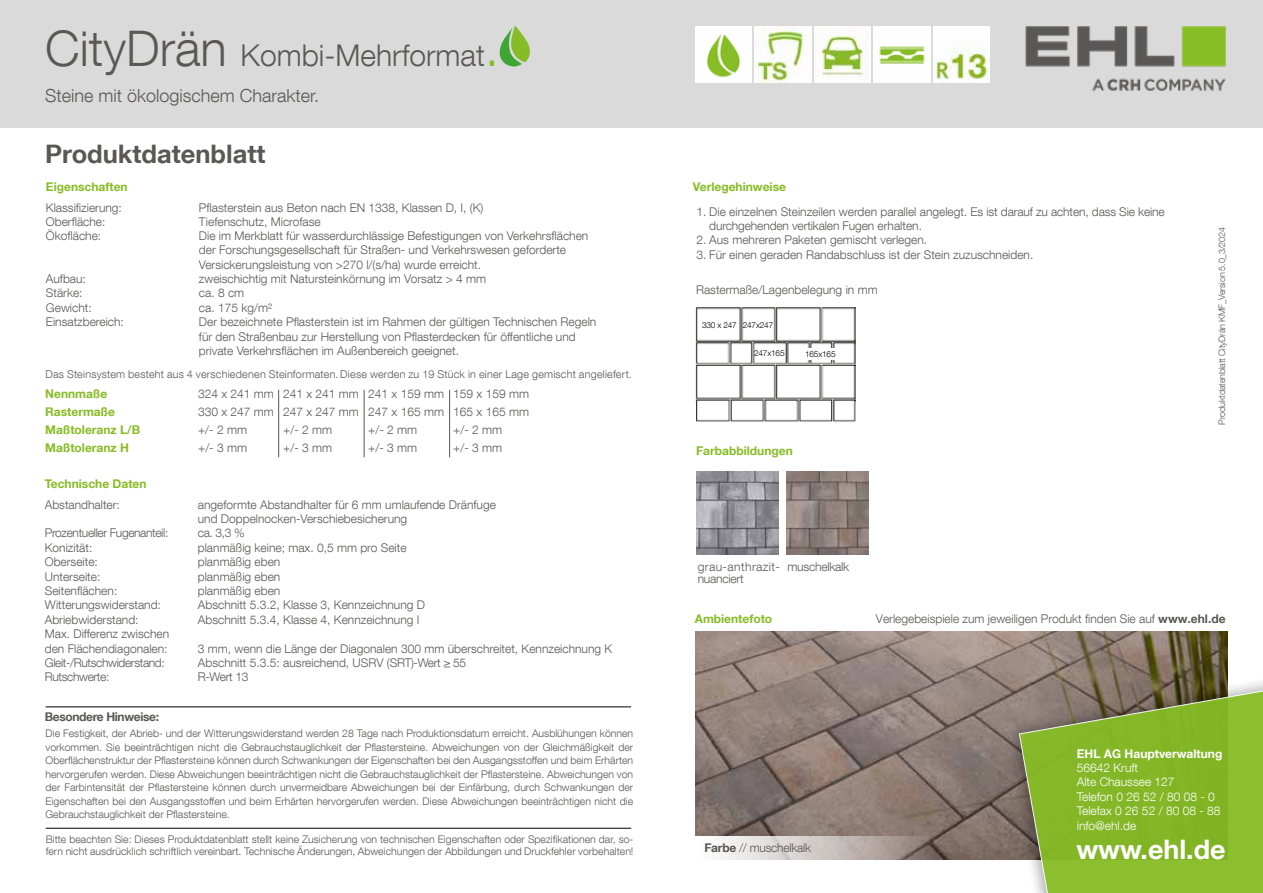
<style>
.page{position:relative;width:1263px;height:893px;background:#fff}
.page>*{position:absolute;margin:0;border:0;box-sizing:border-box;transform-origin:0 0}
.t1{font:300 30px "Helvetica Neue LT Com";color:#595857}
.t2{font:700 26.85px "Helvetica Neue LT Com";color:#fff}
.t3{font:700 25.5px "Helvetica Neue LT Com";color:#595857}
.t4{font:300 18px "Helvetica Neue LT Com";color:#595857}
.t5{font:300 12px/14.4px "Helvetica Neue LT Com";color:#595857}
.t6{font:700 12px/18px "Helvetica Neue LT Com";color:#86bc25}
.t7{font:300 12px/14.4px "Helvetica Neue LT Com";color:#fff}
.t8{font:300 12px "Helvetica Neue LT Com";letter-spacing:-.03em;color:#595857}
.t9{font:300 12px "Helvetica Neue LT Com";letter-spacing:-.02em;color:#595857}
.t10{font:300 12px/12px "Helvetica Neue LT Com";letter-spacing:.035em;color:#595857}
.t11{font:700 12px "Helvetica Neue LT Com";color:#fff}
.t12{font:700 12px "Helvetica Neue LT Com";letter-spacing:-.03em;color:#595857}
.t13{font:300 10.8px "Helvetica Neue LT Com";letter-spacing:.02em;color:#595857}
.t14{font:300 10.5px/13.5px "Helvetica Neue LT Com";color:#595857;text-align:justify}
.t15{font:300 9px "Helvetica Neue LT Com";letter-spacing:-.02em;color:#595857}
.t16{font:300 8.25px "Helvetica Neue LT Com";letter-spacing:-.02em;color:#000}
.s1{font-size:49.05px}
.s2{font-size:49.05px;color:#86bc25}
.s3{font-weight:700}
</style>
<div class="page">
<img style="left:695px;top:307px;width:161px;height:115px">
<div style="left:0;top:0;width:1263px;height:128px;background:#dadada"></div>
<svg style="left:499px;top:27px;width:31px;height:40px"></svg>
<hr style="left:46px;top:706px;width:585px;height:1px;background:#000">
<img style="left:1026px;top:26px;width:199px;height:65px">
<img style="left:696px;top:472px;width:82px;height:82px">
<img style="left:695px;top:631px;width:532px;height:228px">
<div style="left:1003px;top:671px;width:260px;height:222px;background:#000;opacity:.35"></div>
<svg style="left:1018px;top:684px;width:245px;height:209px;background:#86ad37"></svg>
<svg style="left:695px;top:836px;width:240px;height:24px"></svg>
<hr style="left:278px;top:390px;width:1px;height:67px;background:#595857">
<hr style="left:364px;top:390px;width:1px;height:67px;background:#595857">
<hr style="left:449px;top:390px;width:1px;height:67px;background:#595857">
<img style="left:786px;top:472px;width:83px;height:82px">
<div style="left:802px;top:348px;width:37px;height:11px;background:#fff"></div>
<hr style="left:46px;top:828px;width:585px;height:1px;background:#000">
<img style="left:933px;top:26px;width:57px;height:56px">
<img style="left:755px;top:26px;width:56px;height:56px">
<img style="left:874px;top:26px;width:56px;height:56px">
<img style="left:695px;top:26px;width:56px;height:56px">
<img style="left:814px;top:26px;width:56px;height:56px">
<h1 class="t1" style="left:45px;top:37px;width:455px"><span class="s1">CityDrän</span> Kombi-Mehrformat<span class="s2">.</span></h1>
<h3 class="t4" style="left:45px;top:85px;width:276px">Steine mit ökologischem Charakter.</h3>
<h3 class="t3" style="left:45px;top:138px;width:222px">Produktdatenblatt</h3>
<p class="t6" style="left:46px;top:177px;width:83px">Eigenschaften</p>
<p class="t5" style="left:46px;top:200px;width:77px">Klassifizierung:</p>
<p class="t5" style="left:199px;top:200px;width:286px">Pflasterstein aus Beton nach EN 1338, Klassen D, I, (K)</p>
<p class="t5" style="left:46px;top:214px;width:61px">Oberfläche:</p>
<p class="t5" style="left:199px;top:214px;width:123px">Tiefenschutz, Microfase</p>
<p class="t5" style="left:46px;top:229px;width:57px">Ökofläche:</p>
<p class="t5" style="left:199px;top:229px;width:391px">Die im Merkblatt für wasserdurchlässige Befestigungen von Verkehrsflächen der Forschungsgesellschaft für Straßen- und Verkehrswesen geforderte<br>Versickerungsleistung von &gt;270 l/(s/ha) wurde erreicht.</p>
<p class="t5" style="left:46px;top:271px;width:42px">Aufbau:</p>
<p class="t5" style="left:199px;top:271px;width:289px">zweischichtig mit Natursteinkörnung im Vorsatz &gt; 4 mm</p>
<p class="t5" style="left:46px;top:286px;width:38px">Stärke:</p>
<p class="t5" style="left:199px;top:286px;width:47px">ca. 8 cm</p>
<p class="t5" style="left:46px;top:300px;width:47px">Gewicht:</p>
<p class="t5" style="left:199px;top:300px;width:75px">ca. 175 kg/m²</p>
<p class="t5" style="left:46px;top:314px;width:80px">Einsatzbereich:</p>
<p class="t5" style="left:199px;top:314px;width:399px">Der bezeichnete Pflasterstein ist im Rahmen der gültigen Technischen Regeln für den Straßenbau zur Herstellung von Pflasterdecken für öffentliche und private Verkehrsflächen im Außenbereich geeignet.</p>
<p class="t13" style="left:45px;top:367px;width:588px">Das Steinsystem besteht aus 4 verschiedenen Steinformaten.Diese werden zu 19 Stück in einer Lage gemischt angeliefert.</p>
<p class="t6" style="left:45px;top:385px;width:96px">Nennmaße<br>Rastermaße<br>Maßtoleranz L/B<br>Maßtoleranz H</p>
<p class="t5" style="left:198px;top:385px;width:332px;line-height:18px;text-align:justify">324 x 241 mm 241 x 241 mm 241 x 159 mm 159 x 159 mm 330 x 247 mm 247 x 247 mm 247 x 165 mm 165 x 165 mm +/- 2 mm</p>
<p class="t5" style="left:283px;top:423px;width:50px">+/- 2 mm</p>
<p class="t5" style="left:368px;top:423px;width:50px">+/- 2 mm</p>
<p class="t5" style="left:453px;top:423px;width:50px">+/- 2 mm</p>
<p class="t5" style="left:198px;top:441px;width:50px">+/- 3 mm</p>
<p class="t5" style="left:283px;top:441px;width:50px">+/- 3 mm</p>
<p class="t5" style="left:368px;top:441px;width:50px">+/- 3 mm</p>
<p class="t5" style="left:453px;top:441px;width:50px">+/- 3 mm</p>
<p class="t6" style="left:45px;top:475px;width:103px">Technische Daten</p>
<p class="t5" style="left:45px;top:497px;width:77px">Abstandhalter:</p>
<p class="t5" style="left:198px;top:497px;width:300px">angeformte Abstandhalter für 6 mm umlaufende Dränfuge und Doppelnocken-Verschiebesicherung</p>
<p class="t8" style="left:45px;top:526px;width:125px">Prozentueller Fugenanteil:</p>
<p class="t5" style="left:198px;top:526px;width:48px">ca. 3,3 %</p>
<p class="t5" style="left:45px;top:540px;width:49px">Konizität:</p>
<p class="t5" style="left:198px;top:540px;width:210px">planmäßig keine; max. 0,5 mm pro Seite</p>
<p class="t5" style="left:45px;top:554px;width:55px">Oberseite:</p>
<p class="t5" style="left:198px;top:554px;width:84px">planmäßig eben</p>
<p class="t5" style="left:45px;top:569px;width:57px">Unterseite:</p>
<p class="t5" style="left:198px;top:569px;width:84px">planmäßig eben</p>
<p class="t5" style="left:45px;top:583px;width:74px">Seitenflächen:</p>
<p class="t5" style="left:198px;top:583px;width:84px">planmäßig eben</p>
<p class="t5" style="left:45px;top:598px;width:118px">Witterungswiderstand:</p>
<p class="t5" style="left:198px;top:598px;width:229px">Abschnitt 5.3.2, Klasse 3, Kennzeichnung D</p>
<p class="t5" style="left:45px;top:612px;width:95px">Abriebwiderstand:</p>
<p class="t5" style="left:198px;top:612px;width:223px">Abschnitt 5.3.4, Klasse 4, Kennzeichnung I</p>
<p class="t5" style="left:45px;top:626px;width:126px">Max. Differenz zwischen den Flächendiagonalen:</p>
<p class="t5" style="left:198px;top:641px;width:416px">3 mm, wenn die Länge der Diagonalen 300 mm überschreitet, Kennzeichnung K</p>
<p class="t8" style="left:45px;top:655px;width:121px">Gleit-/Rutschwiderstand:</p>
<p class="t5" style="left:198px;top:655px;width:270px">Abschnitt 5.3.5: ausreichend, USRV (SRT)-Wert ≥ 55</p>
<p class="t8" style="left:45px;top:670px;width:66px">Rutschwerte:</p>
<p class="t5" style="left:198px;top:670px;width:52px">R-Wert 13</p>
<p class="t12" style="left:45px;top:709px;width:116px">Besondere Hinweise:</p>
<p class="t14" style="left:45px;top:727px;width:589px">Die Festigkeit, der Abrieb- und der Witterungswiderstand werden 28 Tage nach Produktionsdatum erreicht. Ausblühungen können vorkommen. Sie beeinträchtigen nicht die Gebrauchstauglichkeit der Pflastersteine. Abweichungen von der Gleichmäßigkeit der Oberflächenstruktur der Pflastersteine können durch Schwankungen der Eigenschaften bei den Ausgangsstoffen und beim Erhärten hervorgerufen werden. Diese Abweichungen beeinträchtigen nicht die Gebrauchstauglichkeit der Pflastersteine. Abweichungen von der Farbintensität der Pflastersteine können durch unvermeidbare Abweichungen bei der Einfärbung, durch Schwankungen der Eigenschaften bei den Ausgangsstoffen und beim Erhärten hervorgerufen werden. Diese Abweichungen beeinträchtigen nicht die Gebrauchstauglichkeit der Pflastersteine.</p>
<p class="t14" style="left:46px;top:833px;width:589px;line-height:12px">Bitte beachten Sie: Dieses Produktdatenblatt stellt keine Zusicherung von technischen Eigenschaften oder Spezifikationen dar, so&shy;fern nicht ausdrücklich schriftlich vereinbart. Technische Änderungen, Abweichungen der Abbildungen und Druckfehler vorbehalten!</p>
<p class="t6" style="left:693px;top:177px;width:95px">Verlegehinweise</p>
<p class="t5" style="left:709px;top:204px;width:457px;text-indent:-13px">1. Die einzelnen Steinzeilen werden parallel angelegt. Es ist darauf zu achten, dass Sie keine durchgehenden vertikalen Fugen erhalten.</p>
<p class="t5" style="left:696px;top:233px;width:232px">2. Aus mehreren Paketen gemischt verlegen.</p>
<p class="t5" style="left:696px;top:247px;width:338px">3. Für einen geraden Randabschluss ist der Stein zuzuschneiden.</p>
<p class="t5" style="left:696px;top:282px;width:183px">Rastermaße/Lagenbelegung in mm</p>
<p class="t16" style="left:702px;top:320px;width:73px">330 x 247 247x247</p>
<p class="t16" style="left:754px;top:348px;width:32px">247x165</p>
<p class="t16" style="left:805px;top:349px;width:32px">165x165</p>
<p class="t6" style="left:696px;top:442px;width:98px">Farbabbildungen</p>
<p class="t10" style="left:698px;top:561px;width:84px">grau-anthrazit&shy;nuanciert</p>
<p class="t9" style="left:787px;top:560px;width:63px">muschelkalk</p>
<p class="t15" style="left:1216px;top:424px;width:199px;rotate:-90deg">Produktdatenblatt CityDrän KMF_Version 5.0_3/2024</p>
<p class="t6" style="left:695px;top:609px;width:79px">Ambientefoto</p>
<p class="t5" style="left:876px;top:611px;width:351px">Verlegebeispiele zum jeweiligen Produkt finden Sie auf <span class="s3">www.ehl.de</span></p>
<p class="t11" style="left:1077px;top:746px;width:147px">EHL AG Hauptverwaltung</p>
<p class="t7" style="left:1077px;top:760px;width:145px">56642 Kruft<br>Alte Chaussee 127<br>Telefon 0 26 52 / 80 08 - 0<br>Telefax 0 26 52 / 80 08 - 88 info@ehl.de</p>
<p class="t9" style="left:704px;top:840px;width:108px"><span class="s3">Farbe</span> // muschelkalk</p>
<h2 class="t2" style="left:1076px;top:832px;width:151px">www.ehl.de</h2>
</div>
